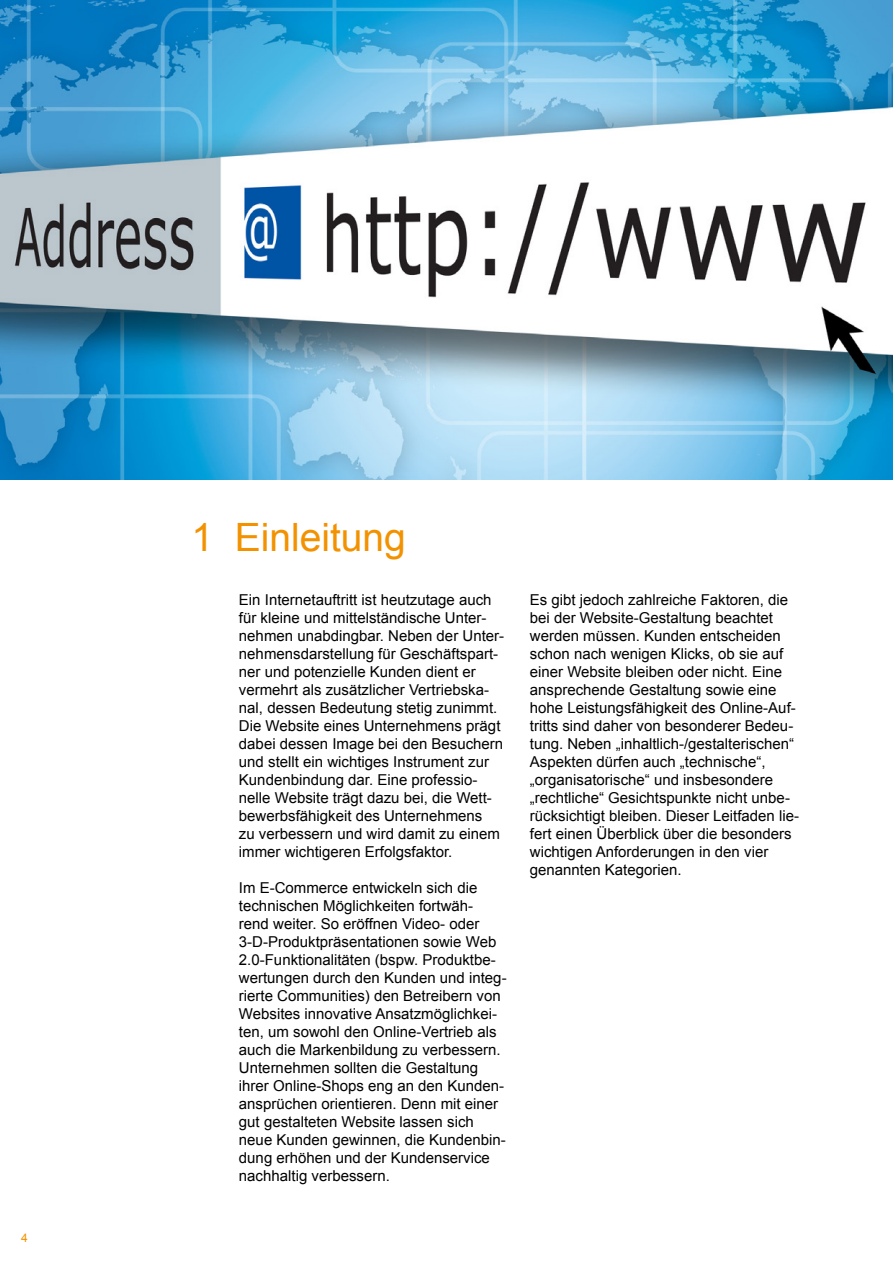
<style>
.page{position:relative;width:893px;height:1263px;background:#fff}
.page>*{position:absolute;margin:0;border:0;box-sizing:border-box;transform-origin:0 0}
.t1{font:39px "Arial";color:#f39200}
.t2{font:15px/18px "Arial";color:#000}
.t3{font:12px "Arial";color:#f39200}
</style>
<div class="page">
<img style="left:0;top:0;width:893px;height:479px">
<p class="t3" style="left:21px;top:1230px;width:8px">4</p>
<h1 class="t1" style="left:192px;top:512px;width:216px">1 Einleitung</h1>
<p class="t2" style="left:239px;top:591px;width:267px">Ein I nternetauftritt ist heutzutage auch für kleine und mittelständische Unter&shy;nehmen unabdingbar. Neben der Unter&shy;nehmensdarstellung für Geschäftspart&shy;ner und potenzielle Kunden dient er vermehrt als zusätzlicher Vertriebska&shy;nal, dessen Bedeutung stetig zunimmt.<br>Die Website eines Unternehmens prägt dabei dessen I mage bei den Besuchern und stellt ein wichtiges I nstrument zur Kundenbindung dar. Eine professio&shy;nelle Website trägt dazu bei, die Wett&shy;bewerbsfähigkeit des Unternehmens<br>zu verbessern und wird damit zu einem immer wichtigeren Erfolgsfaktor.</p>
<p class="t2" style="left:239px;top:879px;width:269px">I m E-Commerce entwickeln sich die technischen Möglichkeiten fortwäh&shy;rend weiter. So eröffnen Video- oder 3-D-Produktpräsentationen sowie Web 2.0-Funktionalitäten (bspw. Produktbe&shy;wertungen durch den Kunden und integ&shy;rierte Communities) den Betreibern von Websites innovative Ansatzmöglichkei&shy;ten, um sowohl den Online-Vertrieb als auch die Markenbildung zu verbessern.<br>Unternehmen sollten die Gestaltung ihrer Online-Shops eng an den Kunden&shy;ansprüchen orientieren. Denn mit einer gut gestalteten Website lassen sich neue Kunden gewinnen, die Kundenbin&shy;dung erhöhen und der Kundenservice nachhaltig verbessern.</p>
<p class="t2" style="left:530px;top:591px;width:271px">Es gibt jedoch zahlreiche Faktoren, die bei der Website-Gestaltung beachtet werden müssen. Kunden entscheiden schon nach wenigen Klicks, ob sie auf einer Website bleiben oder nicht. Eine ansprechende Gestaltung sowie eine hohe Leistungsfähigkeit des Online-Auf&shy;tritts sind daher von besonderer Bedeu&shy;tung. Neben „inhaltlich-/gestalterischen“ Aspekten dürfen auch „technische“, „organisatorische“ und insbesondere „rechtliche“ Gesichtspunkte nicht unbe&shy;rücksichtigt bleiben. Dieser Leitfaden lie&shy;fert einen Überblick über die besonders wichtigen Anforderungen in den vier genannten Kategorien.</p>
</div>
